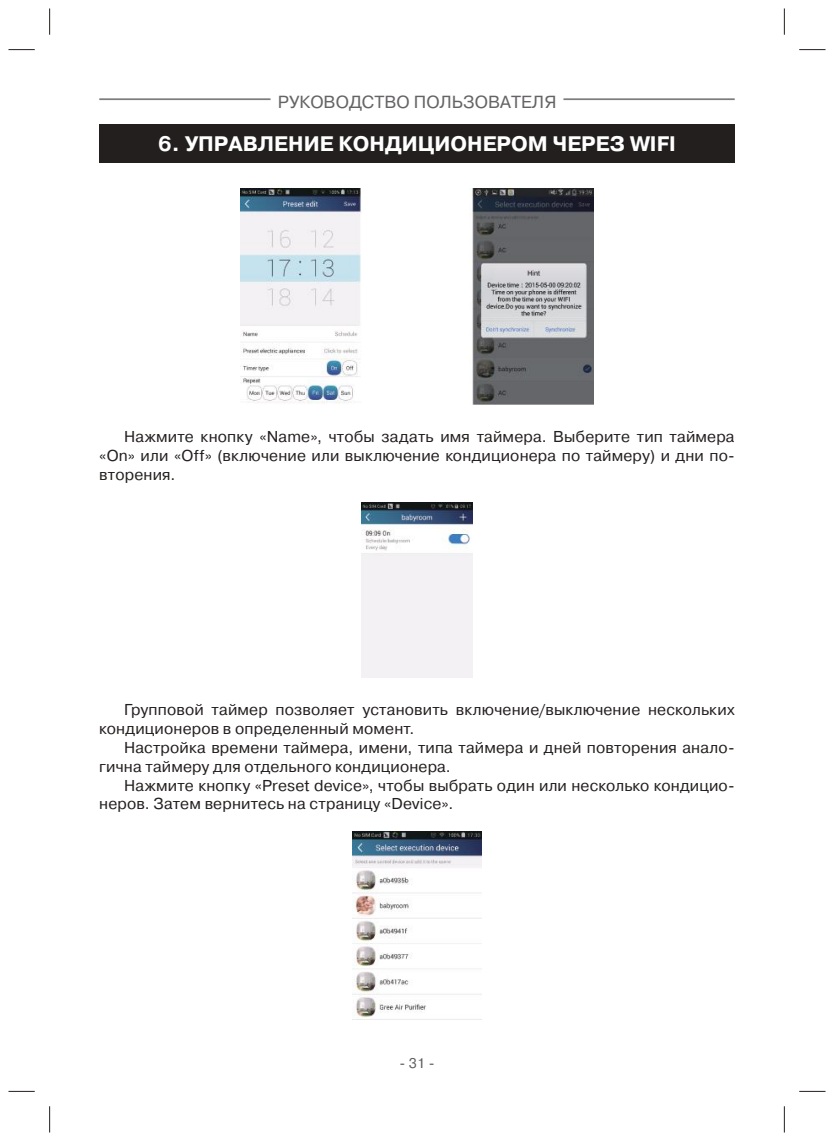
<style>
.page{position:relative;width:834px;height:1141px;background:#fff}
.page>*{position:absolute;margin:0;border:0;box-sizing:border-box;transform-origin:0 0}
.t1{font:700 21px "Pragmatica C";color:#fff}
.t2{font:17.5px "Pragmatica C";color:#656365}
.t3{font:15.75px/18.9px "Pragmatica C";letter-spacing:.01em;color:#241f1f}
.t4{font:14px "Pragmatica C";color:#5e5c5d}
</style>
<div class="page">
<hr style="left:99px;top:98px;width:171px;height:2px;background:#7d7c7e">
<hr style="left:563px;top:98px;width:171px;height:2px;background:#7d7c7e">
<img style="left:240px;top:189px;width:354px;height:215px">
<img style="left:361px;top:502px;width:112px;height:175px">
<img style="left:352px;top:831px;width:129px;height:189px">
<div style="left:99px;top:124px;width:635px;height:39px;background:#241f1f"></div>
<svg style="left:8px;top:49px;width:27px;height:1px"></svg>
<svg style="left:799px;top:49px;width:26px;height:1px"></svg>
<svg style="left:8px;top:1091px;width:27px;height:1px"></svg>
<svg style="left:799px;top:1091px;width:26px;height:1px"></svg>
<svg style="left:49px;top:8px;width:1px;height:27px"></svg>
<svg style="left:49px;top:1106px;width:1px;height:26px"></svg>
<svg style="left:783px;top:8px;width:1px;height:27px"></svg>
<svg style="left:783px;top:1106px;width:1px;height:26px"></svg>
<p class="t2" style="left:278px;top:95px;width:279px">РУКОВОДСТВО ПОЛЬЗОВАТЕЛЯ</p>
<h1 class="t1" style="left:158px;top:132px;width:519px">6. УПРАВЛЕНИЕ КОНДИЦИОНЕРОМ ЧЕРЕЗ WIFI</h1>
<p class="t3" style="left:99px;top:428px;width:636px;text-align:justify;text-indent:25px">Нажмите кнопку «Name», чтобы задать имя таймера. Выберите тип таймера «On» или «Off» (включение или выключение кондиционера по таймеру) и дни по&shy;вторения.</p>
<p class="t3" style="left:99px;top:701px;width:636px;text-indent:25px">Групповой таймер позволяет установить включение/выключение нескольких кондиционеров в определенный момент.</p>
<p class="t3" style="left:99px;top:739px;width:636px;text-indent:25px">Настройка времени таймера, имени, типа таймера и дней повторения анало&shy;гична таймеру для отдельного кондиционера.</p>
<p class="t3" style="left:99px;top:777px;width:636px;text-indent:25px">Нажмите кнопку «Preset device», чтобы выбрать один или несколько кондицио&shy;неров. Затем вернитесь на страницу «Device».</p>
<p class="t4" style="left:399px;top:1058px;width:37px">- 31 -</p>
</div>
